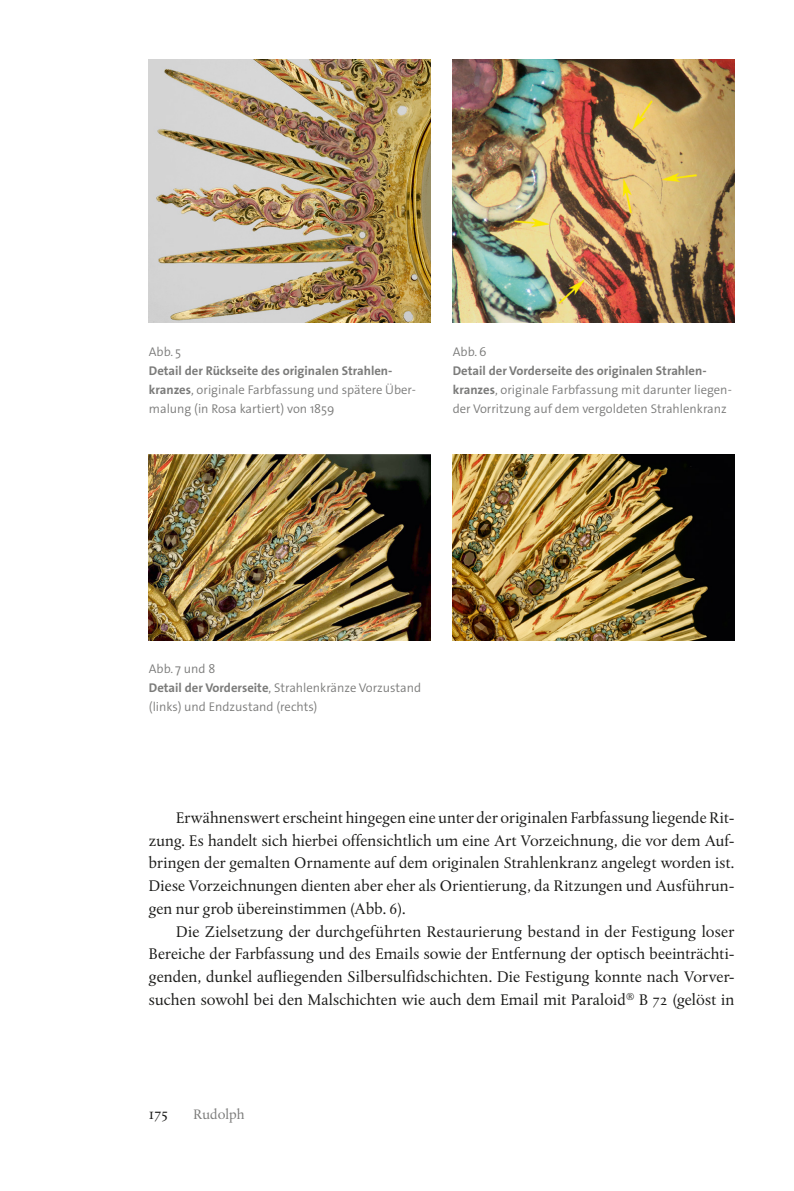
<style>
.page{position:relative;width:794px;height:1191px;background:#fff}
.page>*{position:absolute;margin:0;border:0;box-sizing:border-box;transform-origin:0 0}
.t1{font:16.1px/22.8px "DTL Albertina ST";letter-spacing:.005em;color:#1a1a18;text-align:justify}
.t2{font:14.35px "DTL Albertina ST";letter-spacing:-.005em;color:#7b7b7a}
.t3{font:300 12.6px/18.9px "The Sans Os F";color:#7b7b7a}
.s1{font-weight:700}
</style>
<div class="page">
<img style="left:149px;top:60px;width:281px;height:262px">
<img style="left:453px;top:60px;width:281px;height:262px">
<img style="left:453px;top:454px;width:281px;height:187px">
<img style="left:149px;top:454px;width:281px;height:187px">
<p class="t3" style="left:149px;top:343px;width:34px">Abb. 5</p>
<p class="t3" style="left:149px;top:362px;width:268px"><span class="s1">Detail der Rückseite des originalen Strahlen&shy;kranzes</span>, originale Farbfassung und spätere Über&shy;malung (in Rosa kartiert) von 1859</p>
<p class="t3" style="left:453px;top:343px;width:35px">Abb. 6</p>
<p class="t3" style="left:453px;top:362px;width:281px"><span class="s1">Detail der Vorderseite des originalen Strahlen&shy;kranzes</span>, originale Farbfassung mit darunter liegen&shy;der Vorritzung auf dem vergoldeten Strahlenkranz</p>
<p class="t3" style="left:149px;top:659px;width:274px">Abb. 7 und 8<br><span class="s1">Detail der Vorderseite</span>, Strahlenkränze Vorzustand (links) und Endzustand (rechts)</p>
<p class="t1" style="left:149px;top:806px;width:587px;text-indent:27px">Erwähnenswert erscheint hingegen eine unter der originalen Farbfassung liegende Rit&shy;zung. Es handelt sich hierbei offensichtlich um eine Art Vorzeichnung, die vor dem Auf&shy;bringen der gemalten Ornamente auf dem originalen Strahlenkranz angelegt worden ist.<br>Diese Vorzeichnungen dienten aber eher als Orientierung, da Ritzungen und Ausführun&shy;gen nur grob übereinstimmen (Abb. 6).</p>
<p class="t1" style="left:149px;top:920px;width:587px;text-indent:27px">Die Zielsetzung der durchgeführten Restaurierung bestand in der Festigung loser Bereiche der Farbfassung und des Emails sowie der Entfernung der optisch beeinträchti&shy;genden, dunkel aufliegenden Silbersulfidschichten. Die Festigung konnte nach Vorver&shy;suchen sowohl bei den Malschichten wie auch dem Email mit Paraloid<sup>®</sup> B 72 (gelöst in</p>
<p class="t1" style="left:149px;top:1102px;width:21px">175</p>
<p class="t2" style="left:193px;top:1105px;width:53px">Rudolph</p>
</div>
